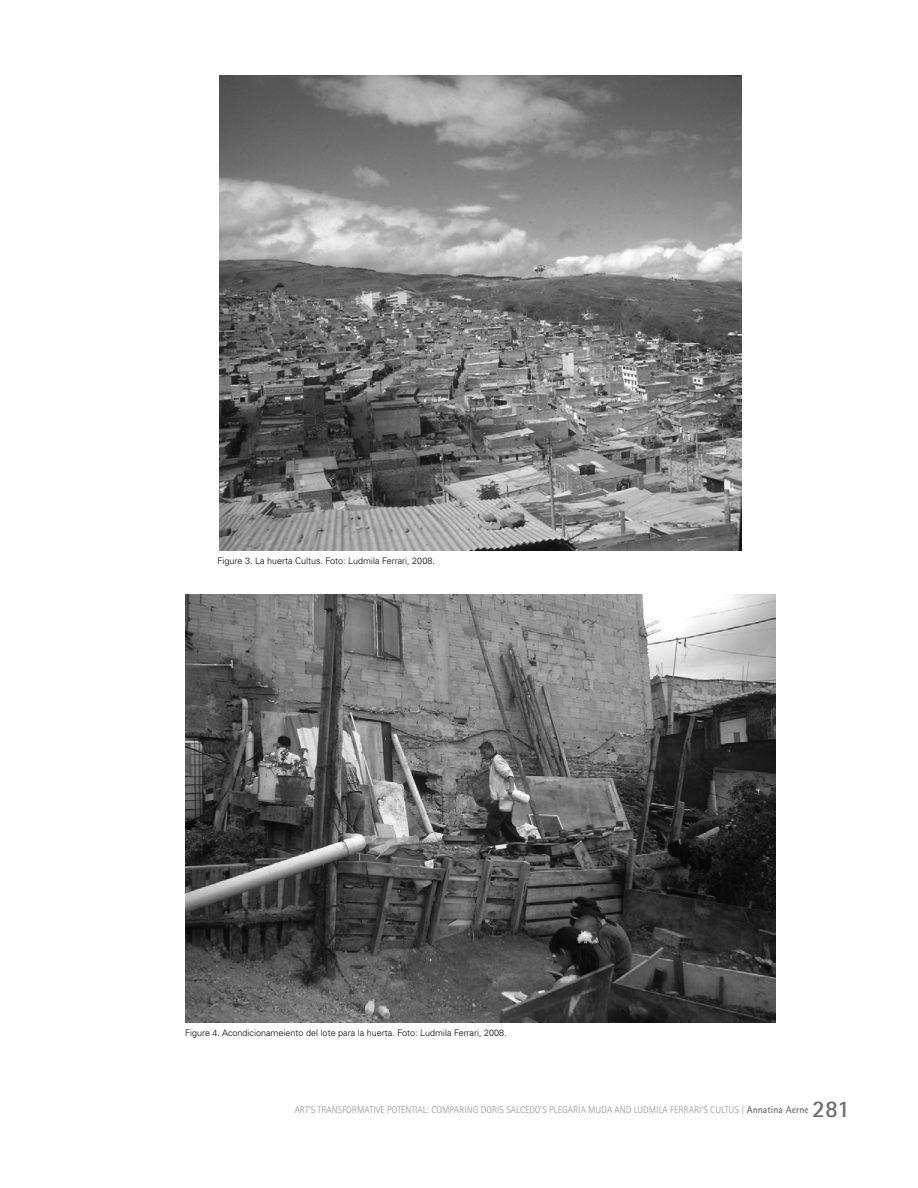
<style>
.page{position:relative;width:918px;height:1188px;background:#fff}
.page>*{position:absolute;margin:0;border:0;box-sizing:border-box;transform-origin:0 0}
.t1{font:700 24px "Rotis Sans Serif Std";color:#6d6e71}
.t2{font:300 9.75px "Rotis Sans Serif Std";color:#939598}
.t3{font:300 9px "Univers LT Std";color:#000}
.s1{font-weight:700;color:#6d6e71}
</style>
<div class="page">
<img style="left:219px;top:76px;width:522px;height:475px">
<img style="left:185px;top:594px;width:591px;height:429px">
<p class="t3" style="left:218px;top:555px;width:219px">Figure 3. La huerta Cultus. Foto: Ludmila Ferrari, 2008.</p>
<p class="t3" style="left:185px;top:1027px;width:323px">Figure 4. Acondicionameiento del lote para la huerta. Foto: Ludmila Ferrari, 2008.</p>
<p class="t2" style="left:295px;top:1104px;width:516px">ART’S TRANSFORMATIVE POTENTIAL: COMPARING DORIS SALCEDO’S PLEGARIA M UDA AND LUDMILA FERRARI’S CULTUS | <span class="s1">Annatina Aerne</span></p>
<h1 class="t1" style="left:812px;top:1094px;width:39px">281</h1>
</div>
